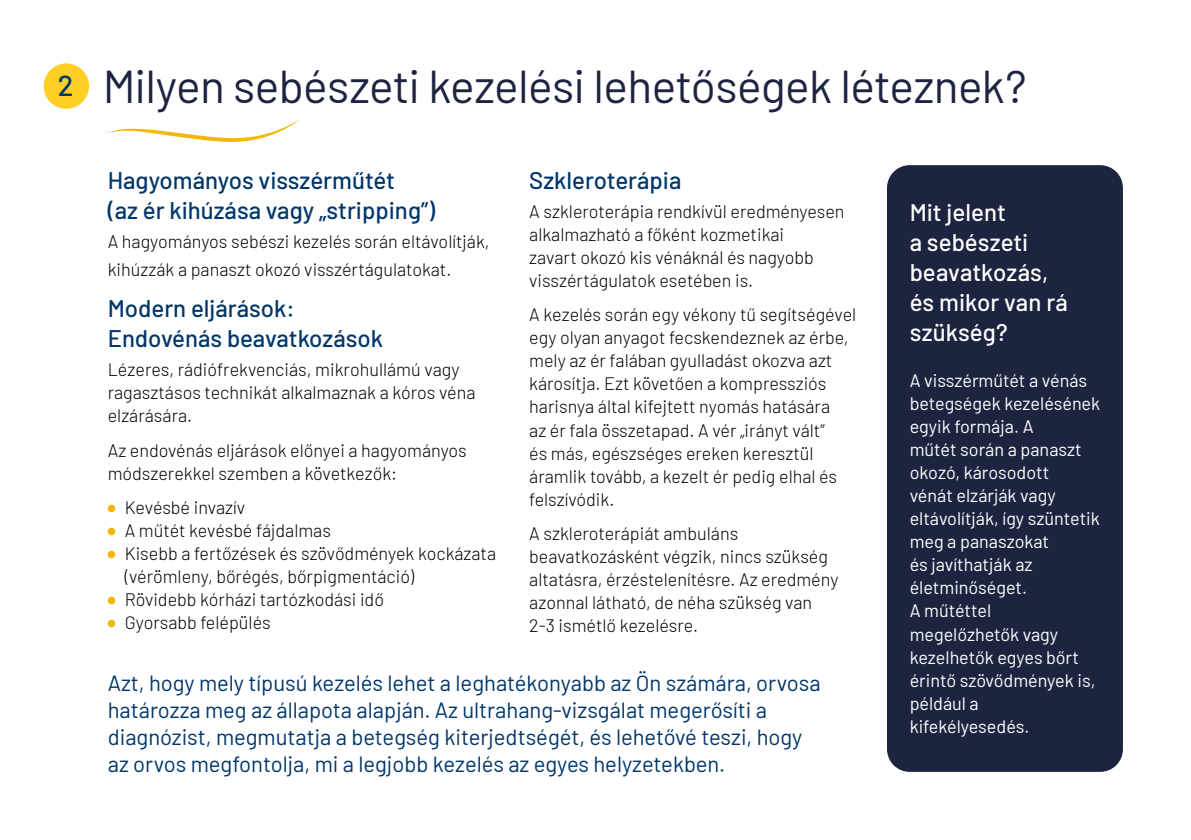
<style>
.page{position:relative;width:1191px;height:840px;background:#fff}
.page>*{position:absolute;margin:0;border:0;box-sizing:border-box;transform-origin:0 0}
.t1{font:46px "Barlow";letter-spacing:-.015em;color:#1d2440}
.t2{font:500 24px/30px "Barlow";color:#00366a}
.t3{font:500 24px/30px "Barlow";color:#fff}
.t4{font:22px/27px "Barlow";color:#00366a}
.t5{font:300 18px/23px "Barlow";color:#000}
.t6{font:18px/23px "Barlow";color:#fff}
.s1{font-weight:500;font-size:28.8px;color:#00366a}
</style>
<div class="page">
<div style="left:44px;top:63px;width:45px;height:46px;background:#ffcf26;border-radius:50%"></div>
<svg style="left:105px;top:119px;width:195px;height:23px"></svg>
<div style="left:887px;top:165px;width:236px;height:606px;background:#1d2440;border-radius:23px"></div>
<h1 class="t1" style="left:58px;top:53px;width:970px"><span class="s1">2</span> Milyen sebészeti kezelési lehetőségek léteznek?</h1>
<h2 class="t2" style="left:108px;top:163px;width:329px">Hagyományos visszérműtét<br>(az ér kihúzása vagy „stripping”)</h2>
<p class="t5" style="left:108px;top:226px;width:383px;line-height:28px">A hagyományos sebészi kezelés során eltávolítják, kihúzzák a panaszt okozó visszértágulatokat.</p>
<h2 class="t2" style="left:108px;top:291px;width:277px">Modern eljárások:<br>Endovénás beavatkozások</h2>
<p class="t5" style="left:108px;top:356px;width:369px">Lézeres, rádiófrekvenciás, mikrohullámú vagy ragasztásos technikát alkalmaznak a kóros véna elzárására.</p>
<p class="t5" style="left:108px;top:437px;width:360px">Az endovénás eljárások előnyei a hagyományos módszerekkel szemben a következők:</p>
<p class="t5" style="left:125px;top:494px;width:373px">Kevésbé invazív<br>A műtét kevésbé fájdalmas<br>Kisebb a fertőzések és szövődmények kockázata (vérömleny, bőrégés, bőrpigmentáció)<br>Rövidebb kórházi tartózkodási idő<br>Gyorsabb felépülés</p>
<h2 class="t2" style="left:529px;top:163px;width:154px">Szkleroterápia</h2>
<p class="t5" style="left:529px;top:198px;width:317px">A szkleroterápia rendkívül eredményesen alkalmazható a főként kozmetikai<br>zavart okozó kis vénáknál és nagyobb visszértágulatok esetében is.</p>
<p class="t5" style="left:529px;top:302px;width:328px">A kezelés során egy vékony tű segítségével egy olyan anyagot fecskendeznek az érbe, mely az ér falában gyulladást okozva azt károsítja. Ezt követően a kompressziós harisnya által kifejtett nyomás hatására<br>az ér fala összetapad. A vér „irányt vált”<br>és más, egészséges ereken keresztül áramlik tovább, a kezelt ér pedig elhal és felszívódik.</p>
<p class="t5" style="left:529px;top:520px;width:311px">A szkleroterápiát ambuláns beavatkozásként végzik, nincs szükség altatásra, érzéstelenítésre. Az eredmény azonnal látható, de néha szükség van 2-3 ismétlő kezelésre.</p>
<p class="t4" style="left:108px;top:667px;width:714px">Azt, hogy mely típusú kezelés lehet a leghatékonyabb az Ön számára, orvosa határozza meg az állapota alapján. Az ultrahang-vizsgálat megerősíti a diagnózist, megmutatja a betegség kiterjedtségét, és lehetővé teszi, hogy az orvos megfontolja, mi a legjobb kezelés az egyes helyzetekben.</p>
<h2 class="t3" style="left:909px;top:196px;width:160px">Mit jelent<br>a sebészeti beavatkozás, és mikor van rá szükség?</h2>
<p class="t6" style="left:909px;top:367px;width:192px">A visszérműtét a vénás betegségek kezelésének egyik formája. A<br>műtét során a panaszt okozó, károsodott<br>vénát elzárják vagy eltávolítják, így szüntetik meg a panaszokat<br>és javíthatják az életminőséget.<br>A műtéttel megelőzhetők vagy kezelhetők egyes bőrt érintő szövődmények is, például a kifekélyesedés.</p>
</div>
